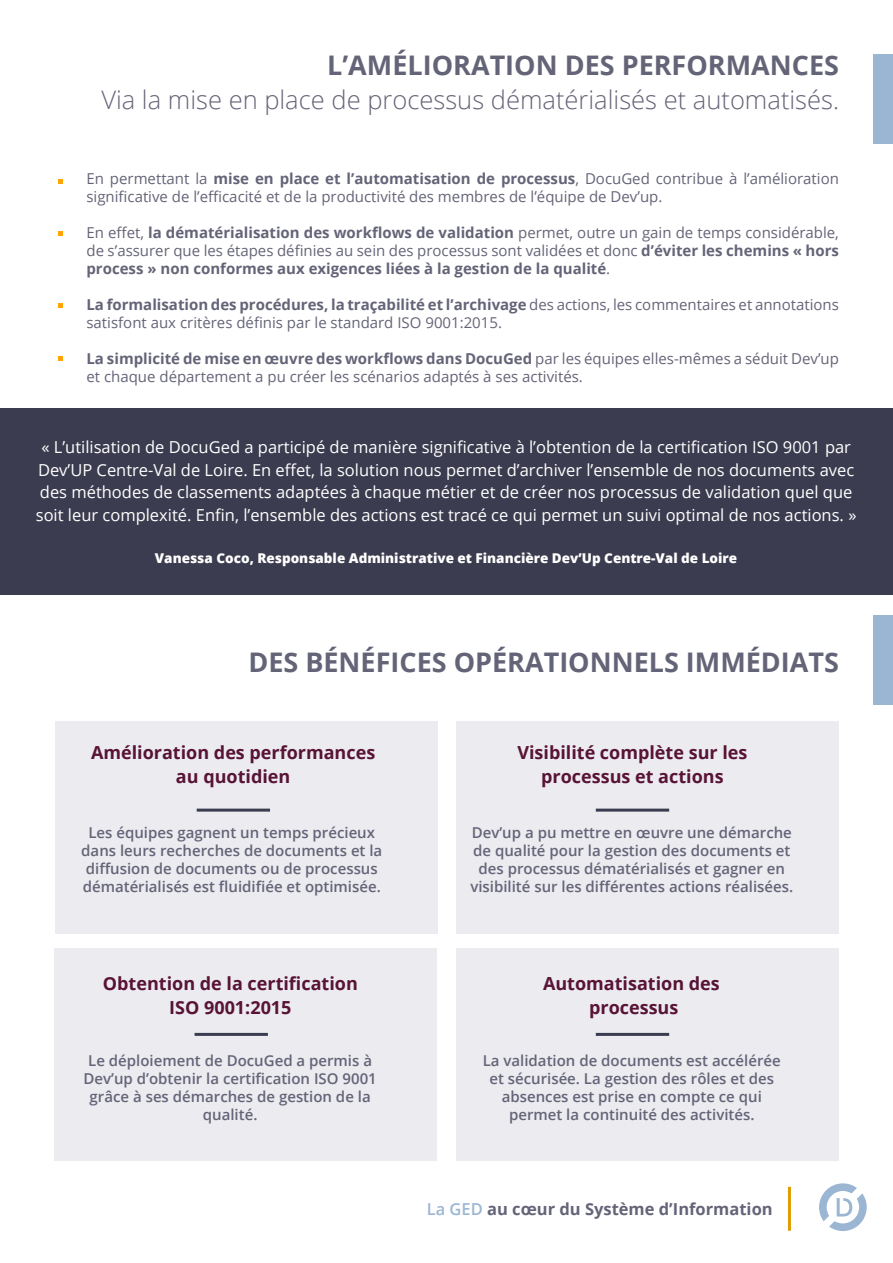
<style>
.page{position:relative;width:893px;height:1263px;background:#fff}
.page>*{position:absolute;margin:0;border:0;box-sizing:border-box;transform-origin:0 0}
.t1{font:700 27px "Open Sans";color:#646478}
.t2{font:300 25.5px "Open Sans";color:#646478}
.t3{font:700 18px/24px "Open Sans";color:#581335;text-align:center}
.t4{font:16.5px/22.5px "Open Sans";color:#fff;text-align:center}
.t5{font:700 16.5px "Open Sans";color:#646478}
.t6{font:600 15px/18px "Open Sans";color:#646478;text-align:center}
.t7{font:15px/18px "Open Sans";color:#646478}
.t8{font:700 15px/18px "Open Sans";color:#646478;text-align:justify}
.t9{font:800 13.5px "Open Sans";color:#fff}
.s1{font-weight:700}
.s2{font-weight:400}
.s3{font-weight:600;color:#9cb6d3}
</style>
<div class="page">
<div style="left:0;top:408px;width:893px;height:187px;background:#3c3c50"></div>
<div style="left:55px;top:721px;width:383px;height:213px;background:#ebebf0"></div>
<div style="left:456px;top:721px;width:382px;height:213px;background:#ebebf0"></div>
<div style="left:456px;top:948px;width:382px;height:212px;background:#ebebf0"></div>
<div style="left:54px;top:948px;width:383px;height:212px;background:#ebebf0"></div>
<hr style="left:197px;top:809px;width:73px;height:3px;background:#3c3c50">
<hr style="left:596px;top:809px;width:73px;height:3px;background:#3c3c50">
<hr style="left:596px;top:1033px;width:73px;height:3px;background:#3c3c50">
<hr style="left:195px;top:1033px;width:73px;height:3px;background:#3c3c50">
<svg style="left:59px;top:180px;width:4px;height:4px"></svg>
<svg style="left:59px;top:232px;width:4px;height:4px"></svg>
<svg style="left:59px;top:303px;width:4px;height:4px"></svg>
<svg style="left:59px;top:357px;width:4px;height:4px"></svg>
<div style="left:874px;top:54px;width:19px;height:90px;background:#9ab6d3"></div>
<div style="left:874px;top:615px;width:19px;height:90px;background:#9ab6d3"></div>
<svg style="left:819px;top:1183px;width:48px;height:48px"></svg>
<hr style="left:788px;top:1187px;width:3px;height:44px;background:#df9e00">
<h1 class="t1" style="left:327px;top:46px;width:513px">L’AMÉLIORATION DES PERFORMANCES</h1>
<h2 class="t2" style="left:101px;top:82px;width:739px">Via la mise en place de processus dématérialisés et automatisés.</h2>
<p class="t7" style="left:86px;top:169px;width:754px">En permettant la <span class="s1">mise en place et l’automatisation de processus</span>, DocuGed contribue à l’amélioration significative de l’efficacité et de la productivité des membres de l’équipe de Dev’up.</p>
<p class="t8" style="left:86px;top:223px;width:754px"><span class="s2">En effet,</span> la dématérialisation des workflows de validation <span class="s2">permet, outre un gain de temps considérable, de s’assurer que les étapes définies au sein des processus sont validées et donc</span> d’éviter les chemins « hors process » non conformes aux exigences liées à la gestion de la qualité<span class="s2">.</span></p>
<p class="t7" style="left:86px;top:295px;width:754px"><span class="s1">La formalisation des procédures, la traçabilité et l’archivage</span> des actions, les commentaires et annotations satisfont aux critères définis par le standard ISO 9001:2015.</p>
<p class="t7" style="left:86px;top:349px;width:754px"><span class="s1">La simplicité de mise en œuvre des workflows dans DocuGed</span> par les équipes elles-mêmes a séduit Dev’up et chaque département a pu créer les scénarios adaptés à ses activités.</p>
<p class="t4" style="left:36px;top:435px;width:822px">« L’utilisation de DocuGed a participé de manière significative à l’obtention de la certification ISO 9001 par Dev’UP Centre-Val de Loire. En effet, la solution nous permet d’archiver l’ensemble de nos documents avec des méthodes de classements adaptées à chaque métier et de créer nos processus de validation quel que soit leur complexité. Enfin, l’ensemble des actions est tracé ce qui permet un suivi optimal de nos actions. »</p>
<p class="t9" style="left:155px;top:547px;width:584px">Vanessa Coco, Responsable Administrative et Financière Dev’Up Centre-Val de Loire</p>
<h1 class="t1" style="left:248px;top:643px;width:592px">DES BÉNÉFICES OPÉRATIONNELS IMMÉDIATS</h1>
<p class="t3" style="left:91px;top:740px;width:286px">Amélioration des performances au quotidien</p>
<p class="t3" style="left:517px;top:740px;width:232px">Visibilité complète sur les processus et actions</p>
<p class="t6" style="left:81px;top:823px;width:303px">Les équipes gagnent un temps précieux dans leurs recherches de documents et la diffusion de documents ou de processus dématérialisés est fluidifiée et optimisée.</p>
<p class="t6" style="left:470px;top:823px;width:324px">Dev’up a pu mettre en œuvre une démarche de qualité pour la gestion des documents et des processus dématérialisés et gagner en visibilité sur les différentes actions réalisées.</p>
<p class="t3" style="left:103px;top:971px;width:256px">Obtention de la certification<br>ISO 9001:2015</p>
<p class="t6" style="left:84px;top:1051px;width:295px">Le déploiement de DocuGed a permis à<br>Dev’up d’obtenir la certification ISO 9001 grâce à ses démarches de gestion de la qualité.</p>
<p class="t3" style="left:543px;top:971px;width:178px">Automatisation des processus</p>
<p class="t6" style="left:483px;top:1051px;width:299px">La validation de documents est accélérée et sécurisée. La gestion des rôles et des absences est prise en compte ce qui permet la continuité des activités.</p>
<p class="t5" style="left:427px;top:1197px;width:347px"><span class="s3">La GED</span> au cœur du Système d’Information</p>
</div>
